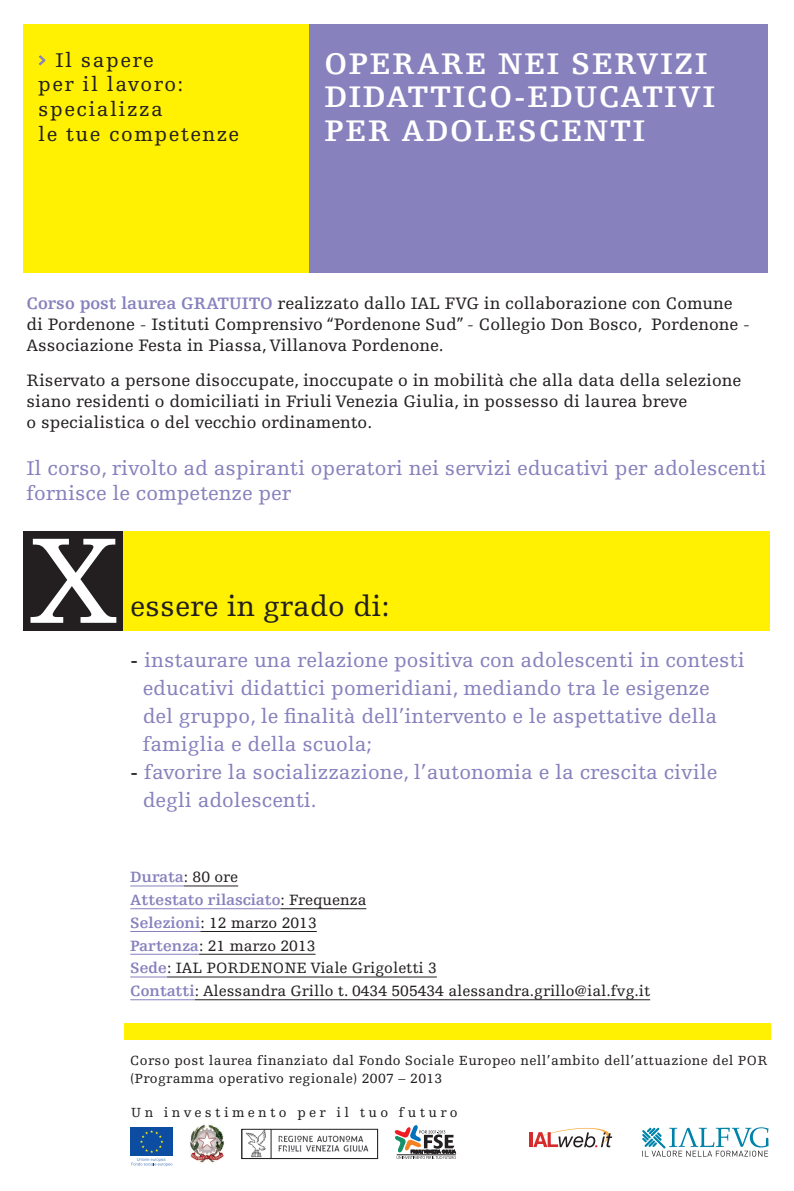
<style>
.page{position:relative;width:794px;height:1191px;background:#fff}
.page>*{position:absolute;margin:0;border:0;box-sizing:border-box;transform-origin:0 0}
.t1{font:700 31.5px/33.2px "Egyptienne FLT Std";letter-spacing:.05em;color:#fff}
.t2{font:29.93px "Egyptienne FLT Std";color:#231f20}
.t3{font:21px/28px "Egyptienne FLT Std";color:#8781bd}
.t4{font:21px/24.5px "Egyptienne FLT Std";letter-spacing:.07em;color:#231f20}
.t5{font:17.5px/21px "Egyptienne FLT Std";color:#231f20}
.t6{font:15.75px/22.8px "Egyptienne FLT Std";color:#231f20}
.t7{font:14px/17.5px "Egyptienne FLT Std";letter-spacing:.025em;color:#231f20}
.t8{font:14px "Egyptienne FLT Std";letter-spacing:.24em;color:#231f20}
.s1{font-family:"Nexa";color:#8781bd}
.s2{font-weight:700;color:#8781bd}
.s3{font-weight:700;color:#231f20}
</style>
<div class="page">
<div style="left:293px;top:25px;width:474px;height:248px;background:#8781bd"></div>
<div style="left:24px;top:25px;width:285px;height:248px;background:#fff101"></div>
<svg style="left:38px;top:55px;width:8px;height:11px"></svg>
<hr style="left:130px;top:885px;width:54px;height:1px;background:#8781bd">
<hr style="left:184px;top:885px;width:54px;height:1px;background:#231f20">
<hr style="left:130px;top:908px;width:150px;height:1px;background:#8781bd">
<hr style="left:280px;top:908px;width:86px;height:1px;background:#231f20">
<hr style="left:130px;top:931px;width:70px;height:1px;background:#8781bd">
<hr style="left:200px;top:931px;width:117px;height:1px;background:#231f20">
<hr style="left:130px;top:953px;width:69px;height:1px;background:#8781bd">
<hr style="left:199px;top:953px;width:116px;height:1px;background:#231f20">
<hr style="left:130px;top:976px;width:37px;height:1px;background:#8781bd">
<hr style="left:167px;top:976px;width:270px;height:1px;background:#231f20">
<hr style="left:130px;top:999px;width:65px;height:1px;background:#8781bd">
<hr style="left:195px;top:999px;width:455px;height:1px;background:#231f20">
<div style="left:124px;top:1023px;width:646px;height:17px;background:#fff101"></div>
<div style="left:130px;top:1127px;width:43px;height:29px;background:#0d4da1"></div>
<svg style="left:131px;top:1130px;width:41px;height:36px"></svg>
<svg style="left:394px;top:1125px;width:62px;height:34px"></svg>
<hr style="left:397px;top:1154px;width:59px;height:1px;background:#231f20">
<img style="left:245px;top:1131px;width:124px;height:25px">
<div style="left:242px;top:1129px;width:136px;height:29px;border:1px solid #231f20"></div>
<hr style="left:529px;top:1132px;width:3px;height:15px;background:#d52b2d">
<svg style="left:532px;top:1127px;width:80px;height:20px"></svg>
<svg style="left:642px;top:1127px;width:126px;height:29px"></svg>
<img style="left:190px;top:1124px;width:34px;height:39px">
<div style="left:24px;top:531px;width:99px;height:99px;background:#231f20"></div>
<div style="left:123px;top:531px;width:646px;height:99px;background:#fff101"></div>
<svg style="left:31px;top:539px;width:85px;height:84px"></svg>
<p class="t4" style="left:38px;top:48px;width:202px"><span class="s1">&gt;</span> Il sapere<br>per il lavoro: specializza<br>le tue competenze</p>
<h1 class="t1" style="left:325px;top:48px;width:392px">OPERARE NEI SERVIZI<br>DIDATTICO-EDUCATIVI<br>PER ADOLESCENTI</h1>
<p class="t5" style="left:26px;top:293px;width:725px"><span class="s2">Corso post laurea GRATUITO</span> realizzato dallo IAL FVG in collaborazione con Comune di Pordenone - Istituti Comprensivo “Pordenone Sud” - Collegio Don Bosco, Pordenone -<br>Associazione Festa in Piassa, Villanova Pordenone.</p>
<p class="t5" style="left:26px;top:370px;width:716px">Riservato a persone disoccupate, inoccupate o in mobilità che alla data della selezione siano residenti o domiciliati in Friuli Venezia Giulia, in possesso di laurea breve<br>o specialistica o del vecchio ordinamento.</p>
<p class="t3" style="left:26px;top:455px;width:741px;line-height:25.2px">Il corso, rivolto ad aspiranti operatori nei servizi educativi per adolescenti fornisce le competenze per</p>
<h2 class="t2" style="left:130px;top:590px;width:261px">essere in grado di:</h2>
<p class="t3" style="left:143px;top:646px;width:603px;text-indent:-13px"><span class="s3">-</span> instaurare una relazione positiva con adolescenti in contesti educativi didattici pomeridiani, mediando tra le esigenze del gruppo, le finalità dell’intervento e le aspettative della famiglia e della scuola;</p>
<p class="t3" style="left:143px;top:758px;width:576px;text-indent:-13px"><span class="s3">-</span> favorire la socializzazione, l’autonomia e la crescita civile degli adolescenti.</p>
<p class="t6" style="left:130px;top:866px;width:521px"><span class="s2">Durata</span>: 80 ore<br><span class="s2">Attestato rilasciato</span>: Frequenza<br><span class="s2">Selezioni</span>: 12 marzo 2013<br><span class="s2">Partenza</span>: 21 marzo 2013<br><span class="s2">Sede</span>: IAL Pordenone Viale Grigoletti 3<br><span class="s2">Contatti</span>: Alessandra Grillo t. 0434 505434 alessandra.grillo@ial.fvg.it</p>
<p class="t7" style="left:130px;top:1052px;width:628px">Corso post laurea finanziato dal Fondo Sociale Europeo nell’ambito dell’attuazione del POR (Programma operativo regionale) 2007 – 2013</p>
<p class="t8" style="left:131px;top:1105px;width:328px">Un investimento per il tuo futuro</p>
</div>
